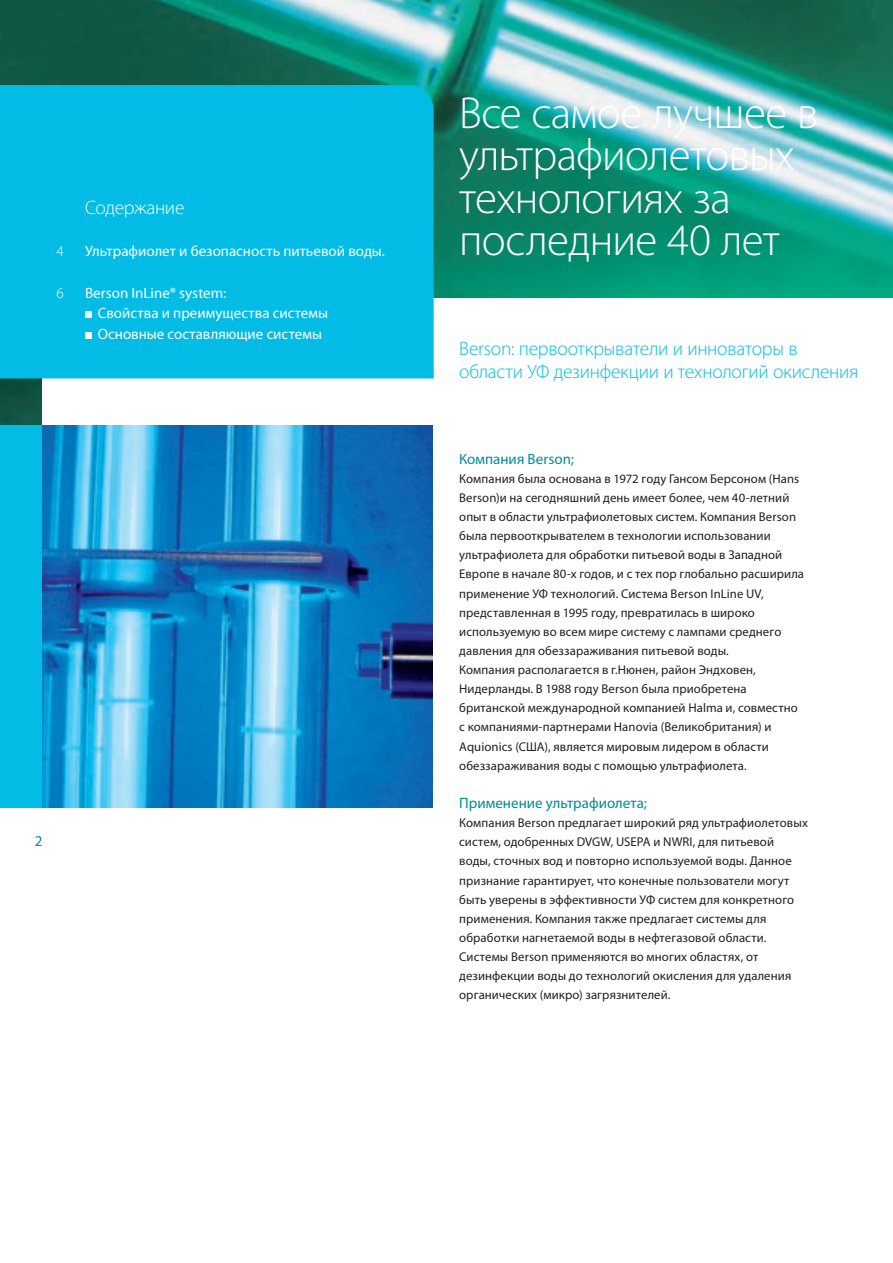
<style>
.page{position:relative;width:893px;height:1263px;background:#fff}
.page>*{position:absolute;margin:0;border:0;box-sizing:border-box;transform-origin:0 0}
.t1{font:300 45px/42.5px "Myriad Pro";letter-spacing:-.015em;color:#fff}
.t2{font:300 19.5px/23.4px "Myriad Pro";letter-spacing:-.01em;color:#02bce5}
.t3{font:300 19.5px "Myriad Pro";letter-spacing:-.015em;color:#fff}
.t4{font:15px/19.5px "Myriad Pro";color:#fff}
.t5{font:15px "Myriad Pro";color:#008b98}
.t6{font:300 15px "Myriad Pro";color:#fff}
.t7{font:12.75px/19.2px "Myriad Pro";letter-spacing:.01em;color:#231f20}
</style>
<div class="page">
<img style="left:0;top:0;width:893px;height:425px">
<div style="left:43px;top:298px;width:850px;height:364px;background:#fff"></div>
<div style="left:0;top:85px;width:434px;height:293px;background:#02bce5"></div>
<div style="left:85px;top:311px;width:6px;height:7px;background:#fff"></div>
<div style="left:85px;top:332px;width:6px;height:7px;background:#fff"></div>
<div style="left:0;top:425px;width:43px;height:383px;background:#02bce5"></div>
<img style="left:43px;top:425px;width:390px;height:383px">
<p class="t6" style="left:56px;top:243px;width:9px">4</p>
<p class="t6" style="left:56px;top:285px;width:9px">6</p>
<h2 class="t3" style="left:85px;top:197px;width:101px">Содержание</h2>
<p class="t4" style="left:85px;top:242px;width:301px">Ультрафиолет и безопасность питьевой воды.</p>
<p class="t4" style="left:98px;top:284px;width:232px;text-indent:-13px">Berson InLine® system:<br>Свойства и преимущества системы</p>
<p class="t4" style="left:98px;top:324px;width:226px">Основные составляющие системы</p>
<p class="t5" style="left:35px;top:833px;width:9px">2</p>
<h1 class="t1" style="left:459px;top:92px;width:360px">Все самое лучшее в ультрафиолетовых технологиях за последние 40 лет</h1>
<h2 class="t2" style="left:459px;top:337px;width:401px">Berson: первооткрыватели и инноваторы в области УФ дезинфекции и технологий окисления</h2>
<p class="t5" style="left:459px;top:450px;width:116px">Компания Berson;</p>
<p class="t7" style="left:459px;top:469px;width:346px">Компания была основана в 1972 году Гансом Берсоном (Hans Berson)и на сегодняшний день имеет более, чем 40-летний опыт в области ультрафиолетовых систем. Компания Berson была первооткрывателем в технологии использовании ультрафиолета для обработки питьевой воды в Западной Европе в начале 80-х годов, и с тех пор глобально расширила применение УФ технологий. Система Berson InLine UV, представленная в 1995 году, превратилась в широко используемую во всем мире систему с лампами среднего давления для обеззараживания питьевой воды.<br>Компания располагается в г.Нюнен, район Эндховен, Нидерланды. В 1988 году Berson была приобретена британской международной компанией Halma и, совместно с компаниями-партнерами Hanovia (Великобритания) и Aquionics (США), является мировым лидером в области обеззараживания воды с помощью ультрафиолета.</p>
<p class="t5" style="left:459px;top:795px;width:189px">Применение ультрафиолета;</p>
<p class="t7" style="left:459px;top:813px;width:350px">Компания Berson предлагает широкий ряд ультрафиолетовых систем, одобренных DVGW, USEPA и NWRI, для питьевой воды, сточных вод и повторно используемой воды. Данное признание гарантирует, что конечные пользователи могут быть уверены в эффективности УФ систем для конкретного применения. Компания также предлагает системы для обработки нагнетаемой воды в нефтегазовой области.<br>Системы Berson применяются во многих областях, от дезинфекции воды до технологий окисления для удаления органических (микро) загрязнителей.</p>
</div>
